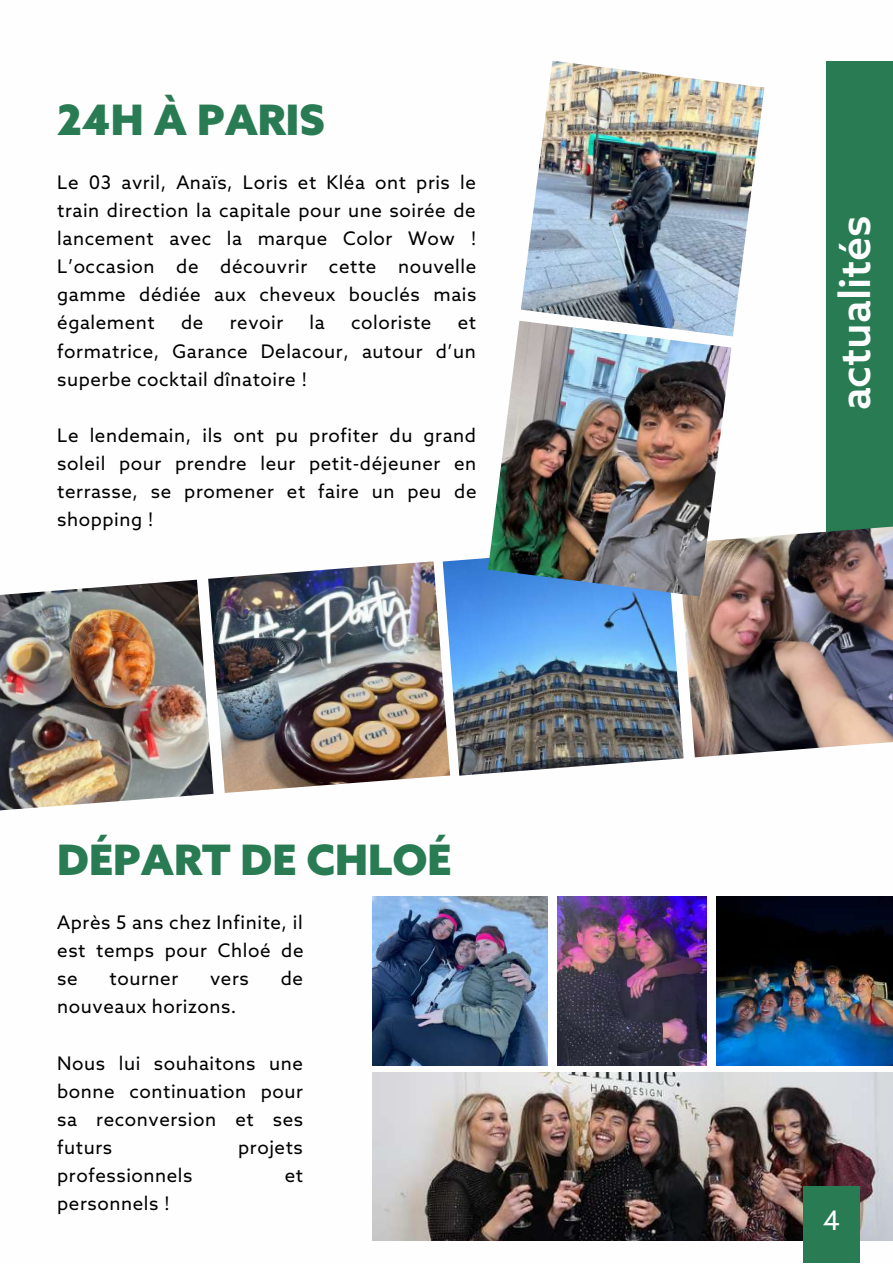
<style>
.page{position:relative;width:893px;height:1264px;background:#fff}
.page>*{position:absolute;margin:0;border:0;box-sizing:border-box;transform-origin:0 0}
.t1{font:500 42.75px "Azo Sans";color:#fff}
.t2{font:900 42px "Azo Sans";color:#297b53}
.t3{font:26.85px "Azo Sans";color:#fff}
.t4{font:18.75px/28px "Azo Sans";letter-spacing:.03em;color:#000;text-align:justify}
</style>
<div class="page">
<img style="left:0;top:579px;width:213px;height:232px">
<img style="left:208px;top:561px;width:242px;height:232px">
<div style="left:825px;top:61px;width:67px;height:484px;background:#297b53"></div>
<img style="left:373px;top:1072px;width:519px;height:168px">
<div style="left:803px;top:1186px;width:56px;height:76px;background:#297b53"></div>
<img style="left:442px;top:558px;width:241px;height:217px">
<img style="left:678px;top:525px;width:214px;height:232px">
<img style="left:488px;top:321px;width:243px;height:275px">
<img style="left:521px;top:61px;width:243px;height:275px">
<img style="left:557px;top:896px;width:149px;height:169px">
<img style="left:716px;top:896px;width:176px;height:169px">
<img style="left:373px;top:896px;width:174px;height:169px">
<h2 class="t2" style="left:57px;top:98px;width:269px">24H À PARIS</h2>
<p class="t4" style="left:57px;top:170px;width:420px">Le 03 avril, Anaïs, Loris et Kléa ont pris le train direction la capitale pour une soirée de lancement avec la marque Color Wow !<br>L’occasion de découvrir cette nouvelle gamme dédiée aux cheveux bouclés mais également</p>
<p class="t4" style="left:181px;top:310px;width:24px">de</p>
<p class="t4" style="left:230px;top:310px;width:55px">revoir</p>
<p class="t4" style="left:309px;top:310px;width:17px">la</p>
<p class="t4" style="left:351px;top:310px;width:82px">coloriste</p>
<p class="t4" style="left:57px;top:310px;width:420px;text-indent:400px">et formatrice, Garance Delacour, autour d’un superbe cocktail dînatoire !</p>
<p class="t4" style="left:57px;top:423px;width:421px">Le lendemain, ils ont pu profiter du grand soleil pour prendre leur petit-déjeuner en terrasse, se promener et faire un peu de shopping !</p>
<h2 class="t2" style="left:57px;top:838px;width:396px">DÉPART DE CHLOÉ</h2>
<p class="t4" style="left:57px;top:909px;width:248px">Après 5 ans chez Infinite, il est temps pour Chloé de se</p>
<p class="t4" style="left:110px;top:966px;width:70px">tourner</p>
<p class="t4" style="left:210px;top:966px;width:40px">vers</p>
<p class="t4" style="left:281px;top:966px;width:24px">de</p>
<p class="t4" style="left:57px;top:994px;width:181px">nouveaux horizons.</p>
<p class="t4" style="left:57px;top:1050px;width:247px">Nous lui souhaitons une bonne continuation pour sa reconversion et ses futurs</p>
<p class="t4" style="left:238px;top:1134px;width:66px">projets</p>
<p class="t4" style="left:57px;top:1162px;width:137px">professionnels</p>
<p class="t4" style="left:285px;top:1162px;width:20px">et</p>
<p class="t4" style="left:57px;top:1190px;width:114px">personnels !</p>
<h1 class="t1" style="left:832px;top:410px;width:197px;rotate:-90deg">actualités</h1>
<h3 class="t3" style="left:822px;top:1206px;width:19px">4</h3>
</div>
